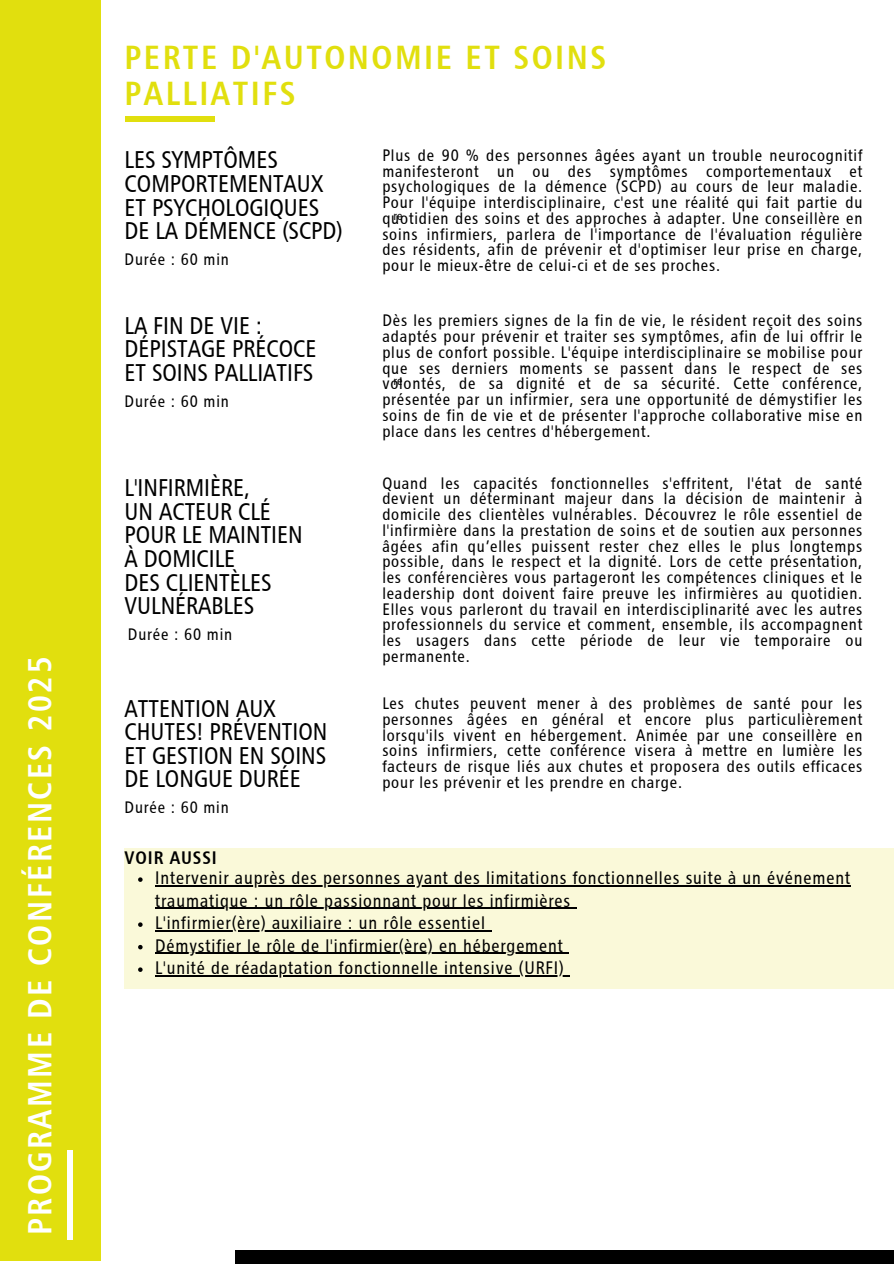
<style>
.page{position:relative;width:894px;height:1264px;background:#fff}
.page>*{position:absolute;margin:0;border:0;box-sizing:border-box;transform-origin:0 0}
.t1{font:33.15px/36px "Chaloult Cond Demi Gras Normal";letter-spacing:.075em;color:#e1df0e}
.t2{font:33.15px "Chaloult Cond Demi Gras Normal";letter-spacing:.075em;color:#fff}
.t3{font:24px/23.7px "Chaloult Cond Normal";color:#000}
.t4{font:18px/22.5px "Chaloult Cond Normal";letter-spacing:.05em;color:#000}
.t5{font:18px "Chaloult Cond Demi Gras Normal";letter-spacing:.05em;color:#000}
.t6{font:16.5px/15.8px "Chaloult Cond Normal";letter-spacing:.05em;color:#000;text-align:justify}
.t7{font:12px "Chaloult Cond Normal";color:#000}
</style>
<div class="page">
<div style="left:0;top:0;width:101px;height:1261px;background:#e1df0e"></div>
<div style="left:67px;top:1149px;width:5px;height:90px;background:#fff"></div>
<div style="left:124px;top:848px;width:769px;height:140px;background:#faf9d9"></div>
<svg style="left:138px;top:877px;width:4px;height:4px"></svg>
<hr style="left:160px;top:885px;width:690px;height:1px;background:#000">
<hr style="left:155px;top:907px;width:416px;height:1px;background:#000">
<svg style="left:138px;top:922px;width:4px;height:4px"></svg>
<hr style="left:155px;top:930px;width:331px;height:1px;background:#000">
<svg style="left:138px;top:944px;width:4px;height:5px"></svg>
<hr style="left:155px;top:952px;width:408px;height:1px;background:#000">
<svg style="left:138px;top:967px;width:4px;height:4px"></svg>
<hr style="left:155px;top:975px;width:409px;height:1px;background:#000">
<div style="left:235px;top:1250px;width:658px;height:13px;background:#000"></div>
<div style="left:124px;top:116px;width:90px;height:6px;background:#e1df0e"></div>
<h1 class="t2" style="left:26px;top:1234px;width:580px;rotate:-90deg">PROGRAMME DE CONFÉRENCES 2025</h1>
<h2 class="t1" style="left:124px;top:42px;width:483px">PERTE D'AUTONOMIE ET SOINS<br>PALLIATIFS</h2>
<p class="t3" style="left:124px;top:150px;width:220px">LES SYMPTÔMES<br>COMPORTEMENTAUX<br>ET PSYCHOLOGIQUES<br>DE LA DÉMENCE (SCPD)</p>
<p class="t6" style="left:124px;top:253px;width:106px">Durée : 60 min</p>
<h2 class="t3" style="left:124px;top:315px;width:193px">LA FIN DE VIE :<br>DÉPISTAGE PRÉCOCE<br>ET SOINS PALLIATIFS</h2>
<h4 class="t6" style="left:124px;top:394px;width:106px">Durée : 60 min</h4>
<h4 class="t3" style="left:124px;top:478px;width:180px">L'INFIRMIÈRE,<br>UN ACTEUR CLÉ<br>POUR LE MAINTIEN<br>À DOMICILE<br>DES CLIENTÈLES<br>VULNÉRABLES</h4>
<h3 class="t6" style="left:128px;top:627px;width:106px">Durée : 60 min</h3>
<p class="t6" style="left:382px;top:148px;width:481px">Plus de 90 % des personnes âgées ayant un trouble neurocognitif manifesteront un ou des symptômes comportementaux et psychologiques de la démence (SCPD) au cours de leur maladie.<br>Pour l'équipe interdisciplinaire, c'est une réalité qui fait partie du quotidien des soins et des approches à adapter. Une conseillère en soins infirmiers, parlera de l'importance de l'évaluation régulière des résidents, afin de prévenir et d'optimiser leur prise en charge, pour le mieux-être de celui-ci et de ses proches.</p>
<p class="t7" style="left:393px;top:211px;width:10px">re</p>
<h4 class="t6" style="left:382px;top:314px;width:481px">Dès les premiers signes de la fin de vie, le résident reçoit des soins adaptés pour prévenir et traiter ses symptômes, afin de lui offrir le plus de confort possible. L'équipe interdisciplinaire se mobilise pour que ses derniers moments se passent dans le respect de ses volontés, de sa dignité et de sa sécurité. Cette conférence, présentée par un infirmier, sera une opportunité de démystifier les soins de fin de vie et de présenter l'approche collaborative mise en place dans les centres d'hébergement.</h4>
<h4 class="t6" style="left:382px;top:476px;width:481px">Quand les capacités fonctionnelles s'effritent, l'état de santé devient un déterminant majeur dans la décision de maintenir à domicile des clientèles vulnérables. Découvrez le rôle essentiel de l'infirmière dans la prestation de soins et de soutien aux personnes âgées afin qu’elles puissent rester chez elles le plus longtemps possible, dans le respect et la dignité. Lors de cette présentation, les conférencières vous partageront les compétences cliniques et le leadership dont doivent faire preuve les infirmières au quotidien.<br>Elles vous parleront du travail en interdisciplinarité avec les autres professionnels du service et comment, ensemble, ils accompagnent les usagers dans cette période de leur vie temporaire ou permanente.</h4>
<p class="t7" style="left:393px;top:376px;width:10px">re</p>
<h1 class="t6" style="left:382px;top:696px;width:481px">Les chutes peuvent mener à des problèmes de santé pour les personnes âgées en général et encore plus particulièrement lorsqu'ils vivent en hébergement. Animée par une conseillère en soins infirmiers, cette conférence visera à mettre en lumière les facteurs de risque liés aux chutes et proposera des outils efficaces pour les prévenir et les prendre en charge.</h1>
<h2 class="t3" style="left:124px;top:698px;width:204px">ATTENTION AUX<br>CHUTES! PRÉVENTION<br>ET GESTION EN SOINS<br>DE LONGUE DURÉE</h2>
<h4 class="t6" style="left:124px;top:800px;width:106px">Durée : 60 min</h4>
<h4 class="t5" style="left:124px;top:850px;width:94px">VOIR AUSSI</h4>
<p class="t4" style="left:155px;top:868px;width:696px">Intervenir auprès des personnes ayant des limitations fonctionnelles suite à un événement</p>
<h4 class="t4" style="left:155px;top:890px;width:416px">traumatique : un rôle passionnant pour les infirmières<br>L'infirmier(ère) auxiliaire : un rôle essentiel</h4>
<h4 class="t4" style="left:155px;top:935px;width:409px">Démystifier le rôle de l'infirmier(ère) en hébergement</h4>
<p class="t4" style="left:155px;top:958px;width:410px">L'unité de réadaptation fonctionnelle intensive (URFI)</p>
</div>
